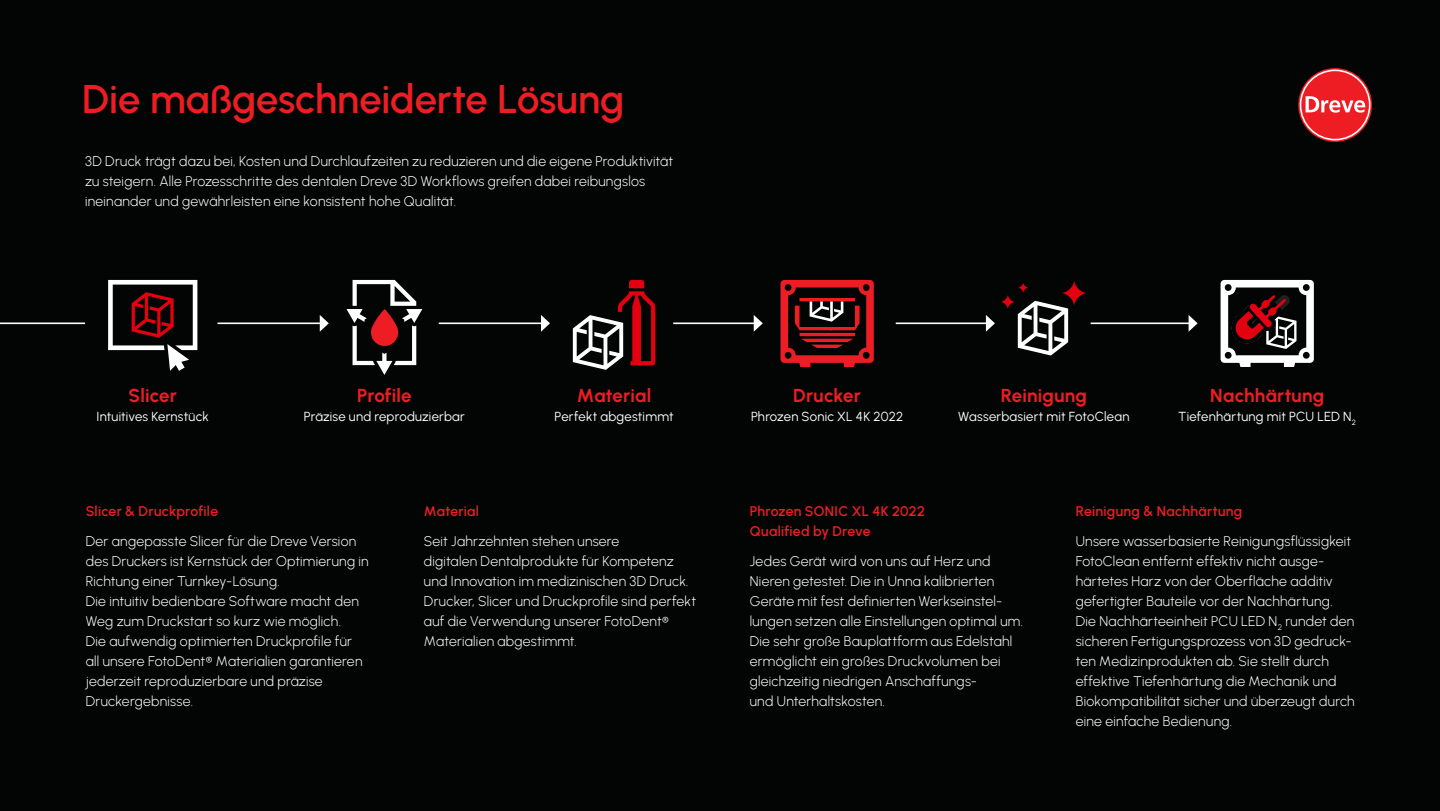
<style>
.page{position:relative;width:1440px;height:811px;background:#fff}
.page>*{position:absolute;margin:0;border:0;box-sizing:border-box;transform-origin:0 0}
.t1{font:600 40px "Urbanist";color:#ee1d23}
.t2{font:700 18.8px "Urbanist";letter-spacing:.01em;color:#ee1d23}
.t3{font:14px/20px "Urbanist";letter-spacing:.02em;color:#fff}
.t4{font:600 14px/20px "Urbanist";letter-spacing:.02em;color:#ee1d23}
.t5{font:13.2px "Urbanist";letter-spacing:.02em;color:#fff}
</style>
<div class="page">
<div style="left:0;top:0;width:1440px;height:810px;background:#030505"></div>
<hr style="left:0;top:322px;width:85px;height:2px;background:#fff">
<hr style="left:439px;top:322px;width:103px;height:2px;background:#fff">
<svg style="left:541px;top:315px;width:9px;height:16px"></svg>
<hr style="left:673px;top:322px;width:81px;height:2px;background:#fff">
<svg style="left:754px;top:315px;width:9px;height:16px"></svg>
<hr style="left:896px;top:322px;width:91px;height:2px;background:#fff">
<svg style="left:986px;top:315px;width:9px;height:16px"></svg>
<hr style="left:1091px;top:322px;width:98px;height:2px;background:#fff">
<svg style="left:1189px;top:315px;width:9px;height:16px"></svg>
<svg style="left:781px;top:280px;width:93px;height:87px"></svg>
<svg style="left:1018px;top:300px;width:50px;height:55px"></svg>
<svg style="left:1000px;top:294px;width:15px;height:15px"></svg>
<svg style="left:1061px;top:280px;width:26px;height:26px"></svg>
<svg style="left:1018px;top:282px;width:11px;height:11px"></svg>
<svg style="left:573px;top:280px;width:82px;height:89px"></svg>
<svg style="left:346px;top:280px;width:76px;height:95px"></svg>
<svg style="left:108px;top:280px;width:89px;height:90px"></svg>
<svg style="left:1221px;top:280px;width:93px;height:87px"></svg>
<hr style="left:218px;top:322px;width:102px;height:2px;background:#fff">
<svg style="left:320px;top:315px;width:9px;height:16px"></svg>
<svg style="left:1300px;top:69px;width:71px;height:71px"></svg>
<h1 class="t1" style="left:82px;top:73px;width:544px">Die maßgeschneiderte Lösung</h1>
<p class="t3" style="left:85px;top:151px;width:590px">3D Druck trägt dazu bei, Kosten und Durchlaufzeiten zu reduzieren und die eigene Produktivität zu steigern. Alle Prozesschritte des dentalen Dreve 3D Workflows greifen dabei reibungslos ineinander und gewährleisten eine konsistent hohe Qualität.</p>
<h2 class="t2" style="left:129px;top:382px;width:50px">Slicer</h2>
<p class="t5" style="left:96px;top:407px;width:114px">Intuitives Kernstück</p>
<h2 class="t2" style="left:357px;top:382px;width:56px">Profile</h2>
<p class="t5" style="left:304px;top:407px;width:163px">Präzise und reproduzierbar</p>
<h2 class="t2" style="left:577px;top:382px;width:76px">Material</h2>
<p class="t5" style="left:555px;top:407px;width:120px">Perfekt abgestimmt</p>
<h2 class="t2" style="left:793px;top:382px;width:69px">Drucker</h2>
<p class="t5" style="left:751px;top:407px;width:154px">Phrozen Sonic XL 4K 2022</p>
<h2 class="t2" style="left:1001px;top:382px;width:88px">Reinigung</h2>
<p class="t5" style="left:958px;top:407px;width:173px">Wasserbasiert mit FotoClean</p>
<h2 class="t2" style="left:1210px;top:382px;width:116px">Nachhärtung</h2>
<p class="t5" style="left:1178px;top:407px;width:179px">Tiefenhärtung mit PCU LED N<sub>2</sub></p>
<p class="t4" style="left:86px;top:500px;width:134px">Slicer &amp; Druckprofile</p>
<p class="t3" style="left:86px;top:530px;width:284px">Der angepasste Slicer für die Dreve Version des Druckers ist Kernstück der Optimierung in Richtung einer Turnkey-Lösung.<br>Die intuitiv bedienbare Software macht den Weg zum Druckstart so kurz wie möglich.<br>Die aufwendig optimierten Druckprofile für all unsere FotoDent® Materialien garantieren jederzeit reproduzierbare und präzise Druckergebnisse.</p>
<p class="t4" style="left:424px;top:500px;width:57px">Material</p>
<p class="t3" style="left:424px;top:530px;width:274px">Seit Jahrzehnten stehen unsere<br>digitalen Dentalprodukte für Kompetenz und Innovation im medizinischen 3D Druck.<br>Drucker, Slicer und Druckprofile sind perfekt auf die Verwendung unserer FotoDent® Materialien abgestimmt.</p>
<p class="t4" style="left:750px;top:500px;width:177px">Phrozen SONIC XL 4K 2022<br>Qualified by Dreve</p>
<p class="t3" style="left:750px;top:550px;width:275px">Jedes Gerät wird von uns auf Herz und Nieren getestet. Die in Unna kalibrierten Geräte mit fest definierten Werkseinstel&shy;lungen setzen alle Einstellungen optimal um.<br>Die sehr große Bauplattform aus Edelstahl ermöglicht ein großes Druckvolumen bei gleichzeitig niedrigen Anschaffungs-<br>und Unterhaltskosten.</p>
<p class="t4" style="left:1076px;top:500px;width:168px">Reinigung &amp; Nachhärtung</p>
<p class="t3" style="left:1076px;top:530px;width:280px">Unsere wasserbasierte Reinigungsflüssigkeit FotoClean entfernt effektiv nicht ausge&shy;härtetes Harz von der Oberfläche additiv gefertigter Bauteile vor der Nachhärtung.<br>Die Nachhärteeinheit PCU LED N<sub>2</sub> rundet den sicheren Fertigungsprozess von 3D gedruck&shy;ten Medizinprodukten ab. Sie stellt durch effektive Tiefenhärtung die Mechanik und Biokompatibilität sicher und überzeugt durch eine einfache Bedienung.</p>
</div>
